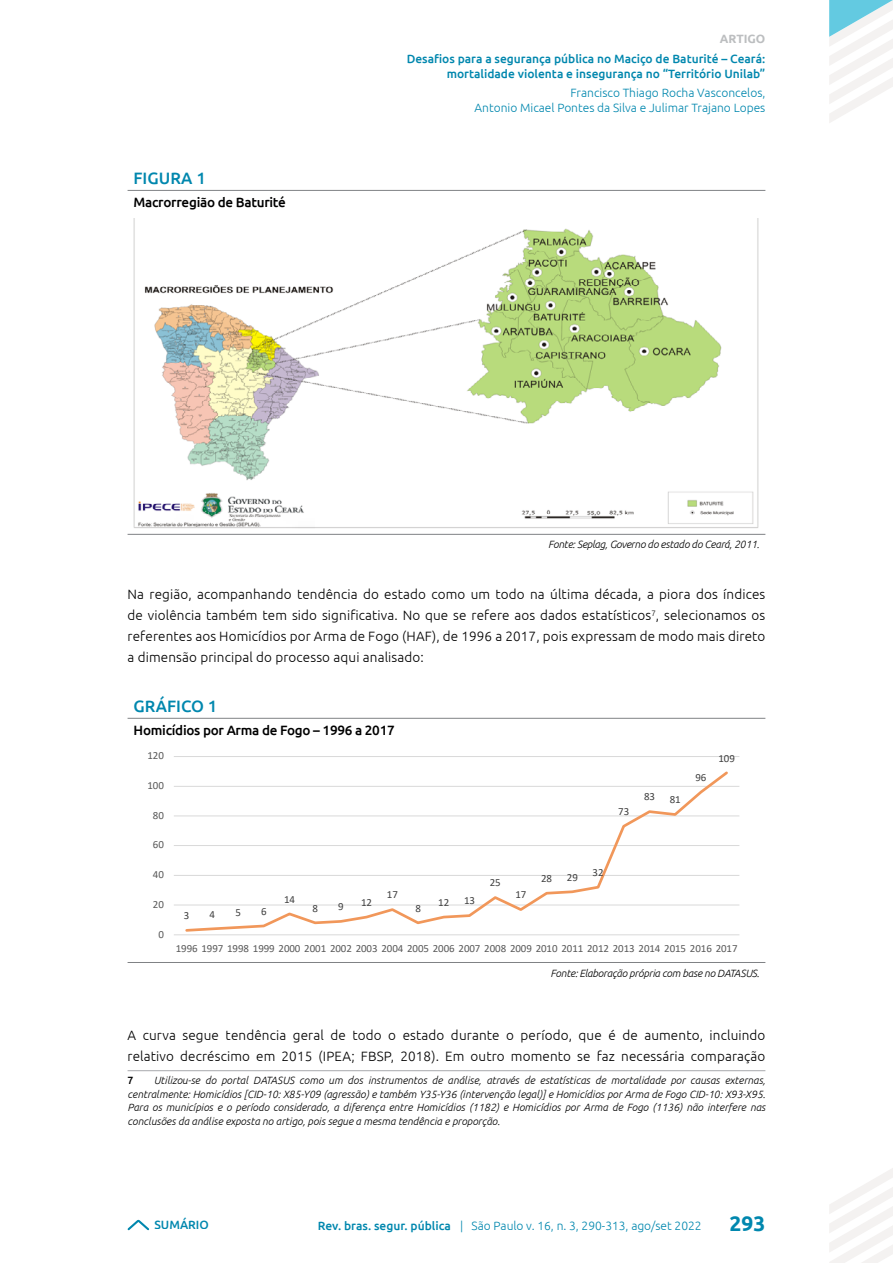
<style>
.page{position:relative;width:893px;height:1263px;background:#fff}
.page>*{position:absolute;margin:0;border:0;box-sizing:border-box;transform-origin:0 0}
.t1{font:700 21px "Ubuntu";color:#0087ae}
.t2{font:500 16.5px "Ubuntu";color:#0087ae}
.t3{font:700 14.4px "Times New Roman";color:#000}
.t4{font:300 13.5px/21px "Ubuntu";letter-spacing:.01em;color:#000;text-align:justify}
.t5{font:500 13.5px "Ubuntu";letter-spacing:-.02em;color:#000}
.t6{font:300 12px/15px "Ubuntu";color:#0087ae;text-align:right}
.t7{font:500 12px/15px "Ubuntu";color:#0087ae;text-align:right}
.t8{font:700 12px "Ubuntu";color:#bcbec0}
.t9{font:10.95px "Calibri";letter-spacing:-.005em;color:#595959}
.t10{font:10.95px "Calibri";letter-spacing:-.005em;color:#404040}
.t11{font:italic 300 10.5px/13.5px "Ubuntu";letter-spacing:-.02em;color:#000;text-align:justify}
.t12{font:500 10.5px "Ubuntu";color:#000}
.s1{font-weight:500}
</style>
<div class="page">
<svg style="left:829px;top:0;width:64px;height:123px"></svg>
<svg style="left:829px;top:1168px;width:64px;height:95px"></svg>
<svg style="left:127px;top:1219px;width:23px;height:12px"></svg>
<hr style="left:128px;top:534px;width:637px;height:1px;background:#808285">
<hr style="left:128px;top:190px;width:637px;height:1px;background:#808285">
<img style="left:134px;top:219px;width:625px;height:309px">
<hr style="left:128px;top:962px;width:637px;height:1px;background:#808285">
<hr style="left:128px;top:718px;width:637px;height:1px;background:#808285">
<svg style="left:174px;top:756px;width:566px;height:180px"></svg>
<hr style="left:128px;top:1070px;width:637px;height:1px;background:#a7a9ac">
<h2 class="t2" style="left:134px;top:168px;width:74px">FIGURA 1</h2>
<p class="t5" style="left:134px;top:194px;width:154px">Macrorregião de Baturité</p>
<p class="t8" style="left:720px;top:32px;width:47px">ARTIGO</p>
<p class="t7" style="left:407px;top:50px;width:360px">Desafios para a segurança pública no Maciço de Baturité – Ceará: mortalidade violenta e insegurança no “Território Unilab”</p>
<p class="t6" style="left:475px;top:85px;width:292px">Francisco Thiago Rocha Vasconcelos,<br>Antonio Micael Pontes da Silva e Julimar Trajano Lopes</p>
<p class="t11" style="left:548px;top:538px;width:213px">Fonte: Seplag, Governo do estado do Ceará, 2011.</p>
<p class="t4" style="left:128px;top:584px;width:639px">Na região, acompanhando tendência do estado como um todo na última década, a piora dos índices de violência também tem sido significativa. No que se refere aos dados estatísticos<sup>7</sup>, selecionamos os referentes aos Homicídios por Arma de Fogo (HAF), de 1996 a 2017, pois expressam de modo mais direto a dimensão principal do processo aqui analisado:</p>
<h2 class="t2" style="left:134px;top:696px;width:85px">GRÁFICO 1</h2>
<p class="t5" style="left:134px;top:721px;width:263px">Homicídios por Arma de Fogo – 1996 a 2017</p>
<p class="t9" style="left:147px;top:748px;width:18px">120</p>
<p class="t9" style="left:147px;top:778px;width:18px">100</p>
<p class="t9" style="left:153px;top:807px;width:12px">80</p>
<p class="t9" style="left:153px;top:837px;width:12px">60</p>
<p class="t9" style="left:153px;top:867px;width:12px">40</p>
<p class="t9" style="left:153px;top:897px;width:12px">20</p>
<p class="t9" style="left:158px;top:926px;width:7px">0</p>
<p class="t10" style="left:618px;top:804px;width:12px">73</p>
<p class="t10" style="left:644px;top:789px;width:12px">83</p>
<p class="t10" style="left:670px;top:792px;width:12px">81</p>
<p class="t10" style="left:695px;top:770px;width:12px">96</p>
<p class="t10" style="left:718px;top:750px;width:18px">109</p>
<p class="t10" style="left:184px;top:908px;width:7px">3</p>
<p class="t10" style="left:210px;top:906px;width:7px">4</p>
<p class="t10" style="left:235px;top:905px;width:7px">5</p>
<p class="t10" style="left:261px;top:903px;width:7px">6</p>
<p class="t10" style="left:284px;top:891px;width:12px">14</p>
<p class="t10" style="left:312px;top:900px;width:7px">8</p>
<p class="t10" style="left:338px;top:899px;width:7px">9</p>
<p class="t10" style="left:361px;top:895px;width:12px">12</p>
<p class="t10" style="left:387px;top:887px;width:12px">17</p>
<p class="t10" style="left:415px;top:900px;width:7px">8</p>
<p class="t10" style="left:438px;top:895px;width:12px">12</p>
<p class="t10" style="left:464px;top:893px;width:12px">13</p>
<p class="t10" style="left:490px;top:875px;width:12px">25</p>
<p class="t10" style="left:515px;top:887px;width:12px">17</p>
<p class="t10" style="left:541px;top:871px;width:12px">28</p>
<p class="t10" style="left:567px;top:869px;width:12px">29</p>
<p class="t10" style="left:593px;top:865px;width:12px">32</p>
<p class="t9" style="left:176px;top:941px;width:563px">1996 1997 1998 1999 2000 2001 2002 2003 2004 2005 2006 2007 2008 2009 2010 2011 2012 2013 2014 2015 2016 2017</p>
<p class="t11" style="left:551px;top:966px;width:210px">Fonte: Elaboração própria com base no DATASUS.</p>
<p class="t4" style="left:128px;top:1025px;width:639px">A curva segue tendência geral de todo o estado durante o período, que é de aumento, incluindo relativo decréscimo em 2015 (IPEA; FBSP, 2018). Em outro momento se faz necessária comparação</p>
<p class="t12" style="left:128px;top:1074px;width:7px">7</p>
<h3 class="t3" style="left:309px;top:1039px;width:357px">Figura 2: Os municípios de Acarape, Redenção e Barreira</h3>
<p class="t11" style="left:128px;top:1073px;width:639px;text-indent:26px">Utilizou-se do portal DATASUS como um dos instrumentos de análise, através de estatísticas de mortalidade por causas externas, centralmente: Homicídios [CID-10: X85-Y09 (agressão) e também Y35-Y36 (intervenção legal)] e Homicídios por Arma de Fogo CID-10: X93-X95.<br>Para os municípios e o período considerado, a diferença entre Homicídios (1182) e Homicídios por Arma de Fogo (1136) não interfere nas conclusões da análise exposta no artigo, pois segue a mesma tendência e proporção.</p>
<p class="t7" style="left:154px;top:1216px;width:56px">SUMÁRIO</p>
<p class="t6" style="left:318px;top:1217px;width:385px"><span class="s1">Rev. bras. segur. pública</span> | São Paulo v. 16, n. 3, 290-313, ago/set 2022</p>
<h1 class="t1" style="left:730px;top:1211px;width:37px">293</h1>
</div>
